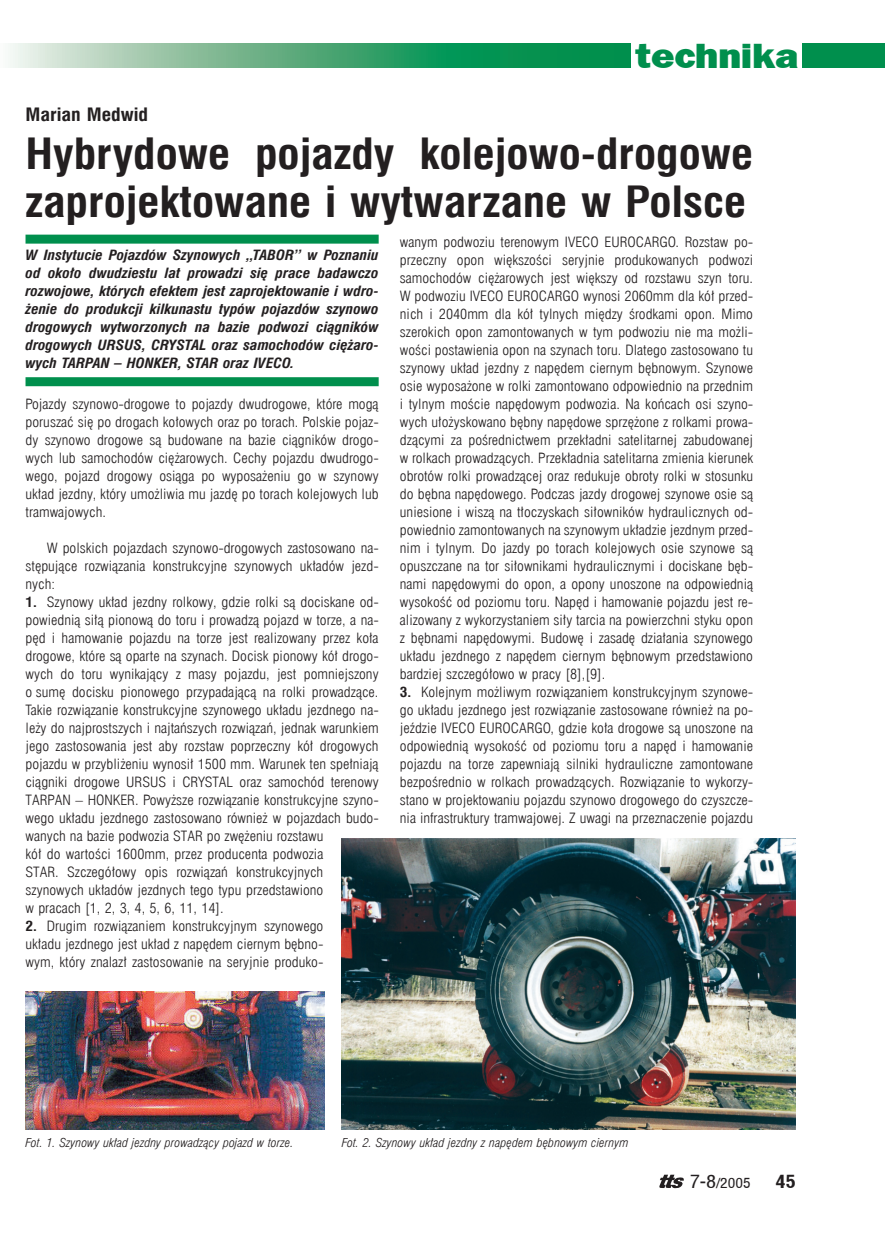
<style>
.page{position:relative;width:885px;height:1238px;background:#fff}
.page>*{position:absolute;margin:0;border:0;box-sizing:border-box;transform-origin:0 0}
.t1{font:42px/48px "Swis 721 Cn EU Bold";color:#231f20;scale:1.1 1}
.t2{font:36px "Frankfurt Goth Hvypl";color:#008f4d;scale:1.1 1}
.t3{font:18px "Swis 721 Cn EU Bold";color:#231f20;scale:1.1 1}
.t4{font:700 18px "Switzerland Condpl";color:#231f20;scale:1.1 1}
.t5{font:13.8px/18px "Swis 721 Lt Cn EU Normal";color:#231f20;text-align:justify;scale:1.1 1}
.t6{font:italic 13.8px/18px "Swis 721 Cn EU Bold";color:#231f20;text-align:justify;scale:1.1 1}
.t7{font:13.8px "Switzerland Condpl";color:#231f20;scale:1.1 1}
.t8{font:12px "Swis 721 Lt Cn EU Italic";color:#231f20;scale:1.1 1}
.s1{font-family:"Swis 721 Cn EU Bold"}
.s2{font-size:18px}
</style>
<div class="page">
<div style="left:801px;top:43px;width:83px;height:25px;background:#008f4d"></div>
<svg style="left:10px;top:43px;width:621px;height:25px;background:#58af82"></svg>
<svg style="left:659px;top:1174px;width:24px;height:13px"></svg>
<div style="left:26px;top:234px;width:352px;height:9px;background:#008f4d"></div>
<div style="left:26px;top:377px;width:352px;height:9px;background:#008f4d"></div>
<img style="left:26px;top:991px;width:299px;height:137px">
<img style="left:342px;top:838px;width:453px;height:291px">
<h2 class="t2" style="left:635px;top:33px;width:149px">technika</h2>
<h3 class="t3" style="left:26px;top:103px;width:113px">Marian Medwid</h3>
<h1 class="t1" style="left:26px;top:131px;width:662px">Hybrydowe pojazdy kolejowo-drogowe zaprojektowane i wytwarzane w Polsce</h1>
<p class="t6" style="left:26px;top:247px;width:322px">W Instytucie Pojazdów Szynowych „TABOR” w Poznaniu od około dwudziestu lat prowadzi się prace badawczo rozwojowe, których efektem jest zaprojektowanie i wdro&shy;żenie do produkcji kilkunastu typów pojazdów szynowo drogowych wytworzonych na bazie podwozi ciągników drogowych URSUS, CRYSTAL oraz samochodów ciężaro&shy;wych TARPAN – HONKER, STAR oraz IVECO.</p>
<p class="t5" style="left:26px;top:395px;width:322px">Pojazdy szynowo-drogowe to pojazdy dwudrogowe, które mogą poruszać się po drogach kołowych oraz po torach. Polskie pojaz&shy;dy szynowo drogowe są budowane na bazie ciągników drogo&shy;wych lub samochodów ciężarowych. Cechy pojazdu dwudrogo&shy;wego, pojazd drogowy osiąga po wyposażeniu go w szynowy układ jezdny, który umożliwia mu jazdę po torach kolejowych lub tramwajowych.</p>
<p class="t5" style="left:26px;top:539px;width:322px;text-indent:21px">W polskich pojazdach szynowo-drogowych zastosowano na&shy;stępujące rozwiązania konstrukcyjne szynowych układów jezd&shy;nych:</p>
<p class="t5" style="left:26px;top:593px;width:322px"><span class="s1">1.</span> Szynowy układ jezdny rolkowy, gdzie rolki są dociskane od&shy;powiednią siłą pionową do toru i prowadzą pojazd w torze, a na&shy;pęd i hamowanie pojazdu na torze jest realizowany przez koła drogowe, które są oparte na szynach. Docisk pionowy kół drogo&shy;wych do toru wynikający z masy pojazdu, jest pomniejszony o sumę docisku pionowego przypadającą na rolki prowadzące.<br>Takie rozwiązanie konstrukcyjne szynowego układu jezdnego na&shy;leży do najprostszych i najtańszych rozwiązań, jednak warunkiem jego zastosowania jest aby rozstaw poprzeczny kół drogowych pojazdu w przybliżeniu wynosił 1500 mm. Warunek ten spełniają ciągniki drogowe URSUS i CRYSTAL oraz samochód terenowy TARPAN – HONKER. Powyższe rozwiązanie konstrukcyjne szyno&shy;wego układu jezdnego zastosowano również w pojazdach budo-</p>
<p class="t5" style="left:400px;top:233px;width:322px">wanym podwoziu terenowym IVECO EUROCARGO. Rozstaw po&shy;przeczny opon większości seryjnie produkowanych podwozi samochodów ciężarowych jest większy od rozstawu szyn toru.<br>W podwoziu IVECO EUROCARGO wynosi 2060mm dla kół przed&shy;nich i 2040mm dla kół tylnych między środkami opon. Mimo szerokich opon zamontowanych w tym podwoziu nie ma możli&shy;wości postawienia opon na szynach toru. Dlatego zastosowano tu szynowy układ jezdny z napędem ciernym bębnowym. Szynowe osie wyposażone w rolki zamontowano odpowiednio na przednim i tylnym moście napędowym podwozia. Na końcach osi szyno&shy;wych ułożyskowano bębny napędowe sprzężone z rolkami prowa&shy;dzącymi za pośrednictwem przekładni satelitarnej zabudowanej w rolkach prowadzących. Przekładnia satelitarna zmienia kierunek obrotów rolki prowadzącej oraz redukuje obroty rolki w stosunku do bębna napędowego. Podczas jazdy drogowej szynowe osie są uniesione i wiszą na tłoczyskach siłowników hydraulicznych od&shy;powiednio zamontowanych na szynowym układzie jezdnym przed&shy;nim i tylnym. Do jazdy po torach kolejowych osie szynowe są opuszczane na tor siłownikami hydraulicznymi i dociskane bęb&shy;nami napędowymi do opon, a opony unoszone na odpowiednią wysokość od poziomu toru. Napęd i hamowanie pojazdu jest re&shy;alizowany z wykorzystaniem siły tarcia na powierzchni styku opon z bębnami napędowymi. Budowę i zasadę działania szynowego układu jezdnego z napędem ciernym bębnowym przedstawiono bardziej szczegółowo w pracy [8],[9].</p>
<p class="t5" style="left:400px;top:683px;width:322px"><span class="s1">3.</span> Kolejnym możliwym rozwiązaniem konstrukcyjnym szynowe&shy;go układu jezdnego jest rozwiązanie zastosowane również na po&shy;jeździe IVECO EUROCARGO, gdzie koła drogowe są unoszone na odpowiednią wysokość od poziomu toru a napęd i hamowanie pojazdu na torze zapewniają silniki hydrauliczne zamontowane bezpośrednio w rolkach prowadzących. Rozwiązanie to wykorzy&shy;stano w projektowaniu pojazdu szynowo drogowego do czyszcze&shy;nia infrastruktury tramwajowej. Z uwagi na przeznaczenie pojazdu</p>
<p class="t5" style="left:26px;top:827px;width:272px">wanych na bazie podwozia STAR po zwężeniu rozstawu kół do wartości 1600mm, przez producenta podwozia STAR. Szczegółowy opis rozwiązań konstrukcyjnych szynowych układów jezdnych tego typu przedstawiono w pracach [1, 2, 3, 4, 5, 6, 11, 14].</p>
<p class="t5" style="left:26px;top:917px;width:272px"><span class="s1">2.</span> Drugim rozwiązaniem konstrukcyjnym szynowego układu jezdnego jest układ z napędem ciernym bębno&shy;wym, który znalazł zastosowanie na seryjnie produko-</p>
<p class="t8" style="left:26px;top:1135px;width:245px">Fot. 1. Szynowy układ jezdny prowadzący pojazd w torze.</p>
<p class="t8" style="left:342px;top:1135px;width:262px">Fot. 2. Szynowy układ jezdny z napędem bębnowym ciernym</p>
<p class="t7" style="left:689px;top:1173px;width:57px"><span class="s2">7-8</span>/2005</p>
<h3 class="t4" style="left:775px;top:1170px;width:19px">45</h3>
</div>
